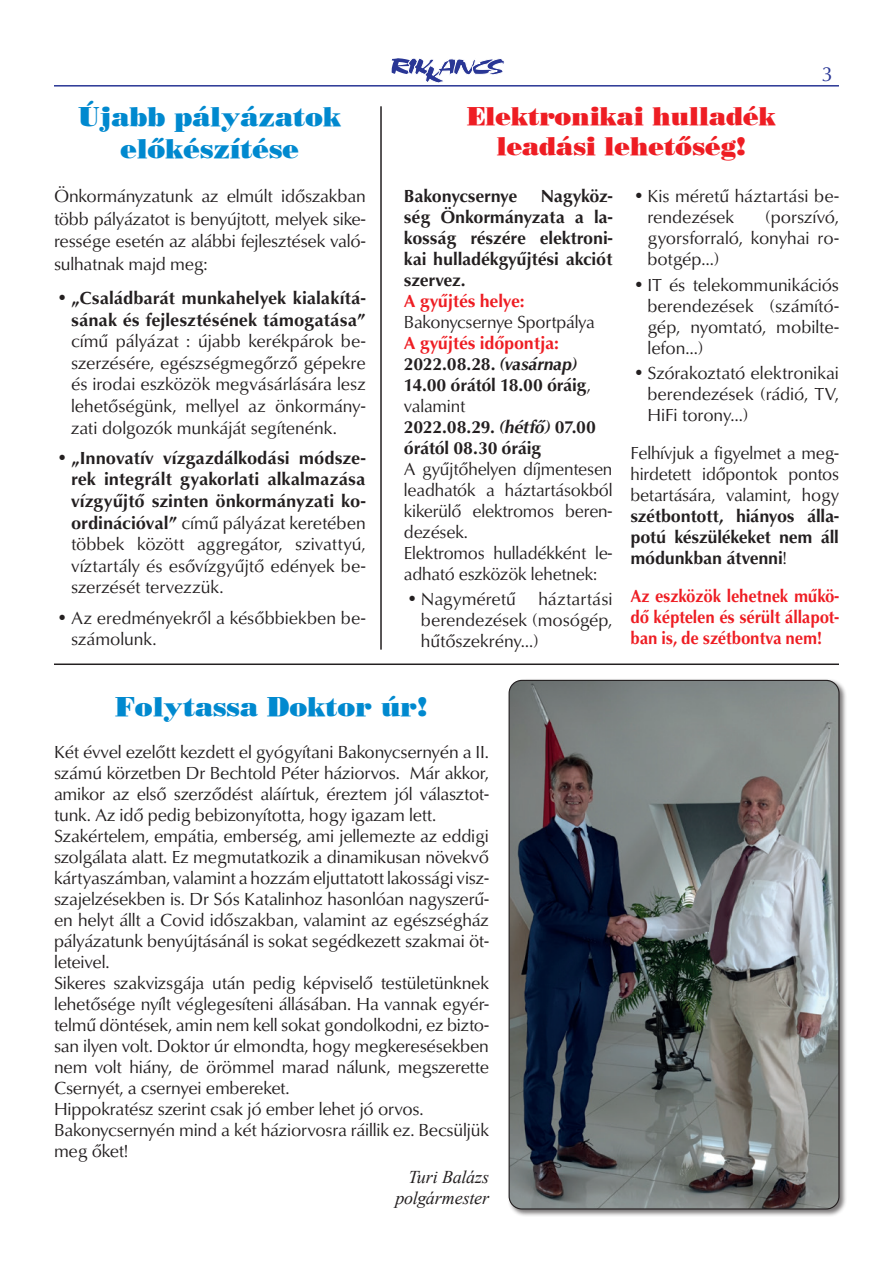
<style>
.page{position:relative;width:893px;height:1263px;background:#fff}
.page>*{position:absolute;margin:0;border:0;box-sizing:border-box;transform-origin:0 0}
.t1{font:27px/32.4px "Bodnoff PFL Normal";color:#0089cf;text-align:center}
.t2{font:25.5px/30.6px "Bodnoff PFL Normal";color:#ee1d23;text-align:center}
.t3{font:21px "URW Classico TEE";color:#293695}
.t4{font:18px/21px "URW Classico TEE";letter-spacing:-.01em;color:#231f20;text-align:justify}
.t5{font:700 18px/21px "URW Classico TEE";letter-spacing:-.01em;color:#231f20;text-align:justify}
.t6{font:700 18px/21px "URW Classico TEE";letter-spacing:-.01em;color:#ee1d23;text-align:justify;scale:.92 1}
.t7{font:italic 18px/21px "Times New Roman";letter-spacing:-.015em;color:#231f20;text-align:right}
.t8{font:700 18px "URW Classico TEE";letter-spacing:-.01em;color:#ee1d23}
.s1{font-weight:400}
.s2{color:#ee1d23}
.s3{font-style:italic}
</style>
<div class="page">
<hr style="left:54px;top:85px;width:785px;height:2px;background:#293695">
<svg style="left:392px;top:58px;width:113px;height:25px"></svg>
<hr style="left:54px;top:663px;width:785px;height:2px;background:#231f20">
<div style="left:507px;top:678px;width:340px;height:539px;background:#231f20;opacity:.6"></div>
<img style="left:509px;top:680px;width:330px;height:529px">
<hr style="left:380px;top:106px;width:2px;height:544px;background:#231f20">
<h1 class="t1" style="left:78px;top:99px;width:264px">Újabb pályázatok előkészítése</h1>
<p class="t4" style="left:54px;top:185px;width:313px;line-height:22.5px">Önkormányzatunk az elmúlt időszakban több pályázatot is benyújtott, melyek sike&shy;ressége esetén az alábbi fejlesztések való&shy;sulhatnak majd meg:</p>
<p class="t5" style="left:71px;top:288px;width:296px;line-height:21.6px">„Családbarát munkahelyek kialakítá&shy;sának és fejlesztésének támogatása”</p>
<p class="t4" style="left:71px;top:331px;width:296px;line-height:21.6px">című pályázat : újabb kerékpárok be&shy;szerzésére, egészségmegőrző gépekre és irodai eszközök megvásárlására lesz lehetőségünk, mellyel az önkormány&shy;zati dolgozók munkáját segítenénk.</p>
<p class="t5" style="left:71px;top:447px;width:296px;line-height:21.6px">„Innovatív vízgazdálkodási módsze&shy;rek integrált gyakorlati alkalmazása vízgyűjtő szinten önkormányzati ko&shy;ordinációval” <span class="s1">című pályázat keretében többek között aggregátor, szivattyú, víztartály és esővízgyűjtő edények be&shy;szerzését tervezzük.</span></p>
<p class="t4" style="left:71px;top:607px;width:296px;line-height:21.6px">Az eredményekről a későbbiekben be&shy;számolunk.</p>
<h2 class="t2" style="left:467px;top:100px;width:310px">Elektronikai hulladék leadási lehetőség!</h2>
<p class="t3" style="left:821px;top:61px;width:13px">3</p>
<p class="t5" style="left:404px;top:186px;width:210px;text-indent:137px">Nagyköz&shy;ség Önkormányzata a la&shy;kosság részére elektroni&shy;kai hulladékgyűjtési akciót szervez.</p>
<p class="t8" style="left:404px;top:290px;width:122px">A gyűjtés helye:</p>
<p class="t4" style="left:404px;top:312px;width:192px">Bakonycsernye Sportpálya</p>
<p class="t5" style="left:404px;top:333px;width:194px;text-align:left"><span class="s2">A gyűjtés időpontja:<br></span>2022.08.28. <span class="s3">(vasárnap)<br></span>14.00 órától 18.00 óráig<span class="s1">, valamint<br></span>2022.08.29. <span class="s3">(hétfő)</span> 07.00 órától 08.30 óráig</p>
<p class="t4" style="left:404px;top:459px;width:210px;text-align:left">A gyűjtőhelyen díjmentesen leadhatók a háztartásokból kikerülő elektromos beren&shy;dezések.<br>Elektromos hulladékként le&shy;adható eszközök lehetnek:</p>
<p class="t4" style="left:421px;top:589px;width:96px">Nagyméretű</p>
<p class="t5" style="left:404px;top:186px;width:115px">Bakonycsernye</p>
<p class="t4" style="left:421px;top:589px;width:193px;text-indent:117px">háztartási berendezések (mosógép, hűtőszekrény…)</p>
<p class="t4" style="left:647px;top:186px;width:193px">Kis méretű háztartási be&shy;rendezések</p>
<p class="t4" style="left:647px;top:207px;width:193px;text-indent:118px">(porszívó, gyorsforraló, konyhai ro&shy;botgép…)</p>
<p class="t4" style="left:647px;top:274px;width:193px">IT és telekommunikációs berendezések (számító&shy;gép, nyomtató, mobilte&shy;lefon…)</p>
<p class="t4" style="left:647px;top:363px;width:193px">Szórakoztató elektronikai berendezések (rádió, TV, HiFi torony…)</p>
<p class="t4" style="left:630px;top:442px;width:210px">Felhívjuk a figyelmet a meg&shy;hirdetett időpontok pontos betartására, valamint, hogy</p>
<p class="t5" style="left:630px;top:506px;width:210px">szétbontott, hiányos álla&shy;potú készülékeket nem áll módunkban átvenni<span class="s1">!</span></p>
<p class="t6" style="left:630px;top:586px;width:228px">Az eszközök lehetnek műkö&shy;dő képtelen és sérült állapot&shy;ban is, de szétbontva nem!</p>
<h1 class="t1" style="left:115px;top:690px;width:314px">Folytassa Doktor úr!</h1>
<p class="t4" style="left:54px;top:742px;width:436px;text-align:left">Két évvel ezelőtt kezdett el gyógyítani Bakonycsernyén a II. számú körzetben Dr Bechtold Péter háziorvos. Már akkor, amikor az első szerződést aláírtuk, éreztem jól választot&shy;tunk. Az idő pedig bebizonyította, hogy igazam lett.<br>Szakértelem, empátia, emberség, ami jellemezte az eddigi szolgálata alatt. Ez megmutatkozik a dinamikusan növekvő kártyaszámban, valamint a hozzám eljuttatott lakossági vis - szajelzésekben is. Dr Sós Katalinhoz hasonlóan nagyszerű&shy;en helyt állt a Covid időszakban, valamint az egészségház pályázatunk benyújtásánál is sokat segédkezett szakmai öt&shy;leteivel.<br>Sikeres szakvizsgája után pedig képviselő testületünknek lehetősége nyílt véglegesíteni állásában. Ha vannak egyér&shy;telmű döntések, amin nem kell sokat gondolkodni, ez bizto&shy;san ilyen volt. Doktor úr elmondta, hogy megkeresésekben nem volt hiány, de örömmel marad nálunk, megszerette Csernyét, a csernyei embereket.<br>Hippokratész szerint csak jó ember lehet jó orvos.<br>Bakonycsernyén mind a két háziorvosra ráillik ez. Becsüljük meg őket!</p>
<p class="t7" style="left:395px;top:1166px;width:95px">Turi Balázs polgármester</p>
</div>
